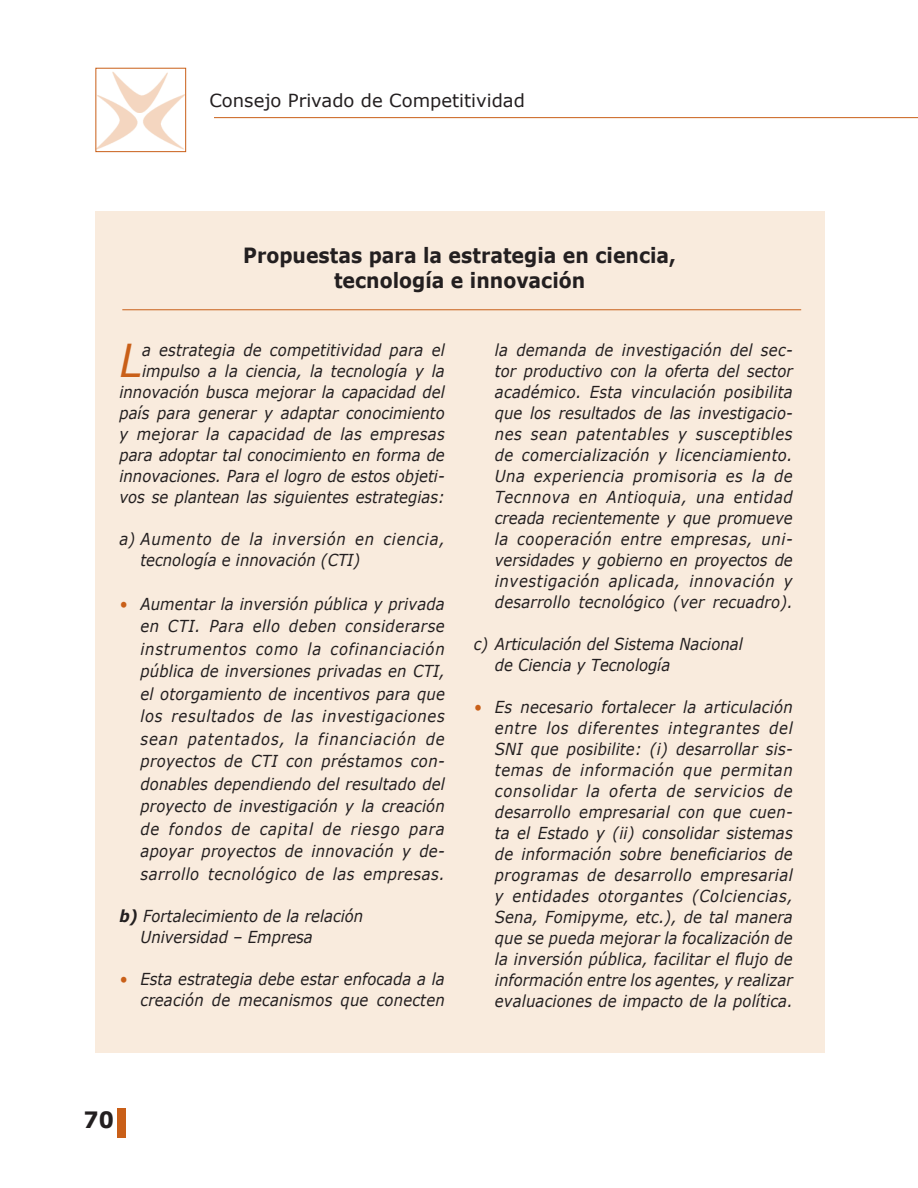
<style>
.page{position:relative;width:918px;height:1188px;background:#fff}
.page>*{position:absolute;margin:0;border:0;box-sizing:border-box;transform-origin:0 0}
.t1{font:italic 45.3px "Verdana";color:#c95f18;scale:.9 1}
.t2{font:700 22.5px "Verdana";color:#231f20;scale:.95 1}
.t3{font:700 21px/25.5px "Verdana";color:#231f20;text-align:center;scale:.9 1}
.t4{font:18px "Verdana";color:#231f20}
.t5{font:italic 16.5px/21px "Verdana";color:#231f20;text-align:justify;scale:.9 1}
.t6{font:italic 16.5px/21px "Verdana";letter-spacing:.05em;color:#231f20;scale:.9 1}
.s1{color:#c95f18}
.s2{font-weight:700}
</style>
<div class="page">
<img style="left:98px;top:72px;width:86px;height:78px">
<div style="left:96px;top:68px;width:90px;height:84px;border:1px solid #c95f18"></div>
<div style="left:118px;top:1108px;width:8px;height:30px;background:#c95f18"></div>
<hr style="left:214px;top:117px;width:704px;height:1px;background:#c95f18">
<div style="left:95px;top:211px;width:729px;height:841px;background:#f9ebdd"></div>
<hr style="left:122px;top:309px;width:679px;height:1px;background:#c95f18">
<p class="t4" style="left:209px;top:89px;width:317px">Consejo Privado de Competitividad</p>
<p class="t3" style="left:243px;top:242px;width:482px">Propuestas para la estrategia en ciencia, tecnología e innovación</p>
<p class="t5" style="left:119px;top:339px;width:363px;text-align:right">a estrategia de competitividad para el impulso a la ciencia, la tecnología y la innovación busca mejorar la capacidad del país para generar y adaptar conocimiento y mejorar la capacidad de las empresas para adoptar tal conocimiento en forma de innovaciones. Para el logro de estos objeti&shy;vos se plantean las siguientes estrategias:</p>
<p class="t6" style="left:140px;top:528px;width:340px;text-indent:-21px">a) Aumento de la inversión en ciencia, tecnología e innovación (CTI)</p>
<p class="t5" style="left:140px;top:592px;width:340px;line-height:22.5px;text-indent:-21px"><span class="s1">•</span> Aumentar la inversión pública y privada en CTI. Para ello deben considerarse instrumentos como la cofinanciación pública de inversiones privadas en CTI, el otorgamiento de incentivos para que los resultados de las investigaciones sean patentados, la financiación de proyectos de CTI con préstamos con&shy;donables dependiendo del resultado del proyecto de investigación y la creación de fondos de capital de riesgo para apoyar proyectos de innovación y de&shy;sarrollo tecnológico de las empresas.</p>
<p class="t5" style="left:140px;top:904px;width:249px;text-indent:-21px"><span class="s2">b)</span> Fortalecimiento de la relación<br>Universidad – Empresa</p>
<p class="t5" style="left:119px;top:967px;width:363px;text-align:right"><span class="s1">•</span> Esta estrategia debe estar enfocada a la creación de mecanismos que conecten</p>
<h1 class="t1" style="left:119px;top:332px;width:27px">L</h1>
<p class="t5" style="left:495px;top:339px;width:333px">la demanda de investigación del sec&shy;tor productivo con la oferta del sector académico. Esta vinculación posibilita que los resultados de las investigacio&shy;nes sean patentables y susceptibles de comercialización y licenciamiento.<br>Una experiencia promisoria es la de Tecnnova en Antioquia, una entidad creada recientemente y que promueve la cooperación entre empresas, uni&shy;versidades y gobierno en proyectos de investigación aplicada, innovación y desarrollo tecnológico (ver recuadro).</p>
<p class="t5" style="left:495px;top:633px;width:277px;text-indent:-21px">c) Articulación del Sistema Nacional de Ciencia y Tecnología</p>
<p class="t5" style="left:495px;top:696px;width:333px;text-indent:-21px"><span class="s1">•</span> Es necesario fortalecer la articulación entre los diferentes integrantes del SNI que posibilite: (i) desarrollar sis&shy;temas de información que permitan consolidar la oferta de servicios de desarrollo empresarial con que cuen&shy;ta el Estado y (ii) consolidar sistemas de información sobre beneficiarios de programas de desarrollo empresarial y entidades otorgantes (Colciencias, Sena, Fomipyme, etc.), de tal manera que se pueda mejorar la focalización de la inversión pública, facilitar el flujo de información entre los agentes, y realizar evaluaciones de impacto de la política.</p>
<h2 class="t2" style="left:84px;top:1106px;width:33px">70</h2>
</div>
